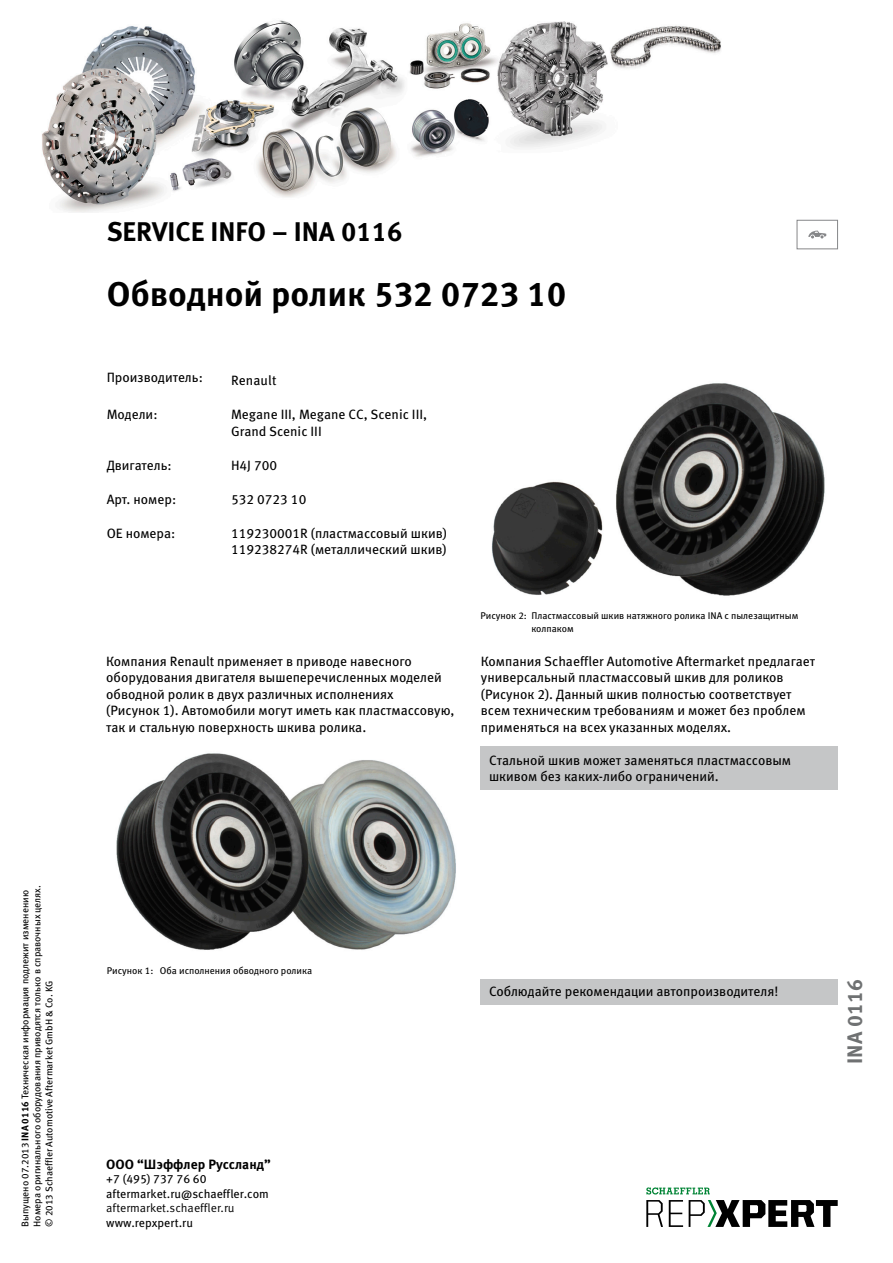
<style>
.page{position:relative;width:893px;height:1263px;background:#fff}
.page>*{position:absolute;margin:0;border:0;box-sizing:border-box;transform-origin:0 0}
.t1{font:700 34.5px "Meta Pro";color:#000}
.t2{font:700 27px "Meta Pro";color:#000}
.t3{font:700 21px "Meta Pro";color:#6f7172}
.t4{font:13.5px/16.5px "Meta Pro";color:#000}
.t5{font:700 13.5px "Meta Pro";color:#000}
.t6{font:12px/14.4px "Meta Pro";color:#000}
.t7{font:12px "Meta Pro Norm";color:#000}
.t8{font:9.75px/12px "Meta Pro";color:#000}
.s1{font-weight:700}
</style>
<div class="page">
<div style="left:480px;top:746px;width:358px;height:44px;background:#c5c6c7"></div>
<img style="left:116px;top:753px;width:340px;height:197px">
<img style="left:491px;top:383px;width:334px;height:213px">
<div style="left:480px;top:980px;width:358px;height:25px;background:#c5c6c7"></div>
<div style="left:797px;top:220px;width:41px;height:29px;border:1px solid #868789"></div>
<svg style="left:808px;top:231px;width:18px;height:7px"></svg>
<img style="left:42px;top:20px;width:679px;height:193px">
<svg style="left:646px;top:1200px;width:17px;height:27px"></svg>
<svg style="left:669px;top:1200px;width:14px;height:27px"></svg>
<svg style="left:689px;top:1200px;width:149px;height:27px"></svg>
<svg style="left:646px;top:1187px;width:64px;height:7px"></svg>
<p class="t8" style="left:19px;top:1227px;width:343px;rotate:-90deg">Выпущено 07.2013 <span class="s1">INA 0116</span> Техническая информация подлежит изменению<br>Номера оригинального оборудования приводятся только в справочных целях. © 2013 Schaeffler Automotive Aftermarket GmbH &amp; Co. KG</p>
<h2 class="t2" style="left:107px;top:210px;width:297px">SERVICE INFO – INA 0116</h2>
<h1 class="t1" style="left:107px;top:267px;width:461px">Обводной ролик 532 0723 10</h1>
<p class="t4" style="left:107px;top:368px;width:98px">Производитель:</p>
<p class="t4" style="left:231px;top:371px;width:47px">Renault</p>
<p class="t4" style="left:107px;top:405px;width:52px">Модели:</p>
<p class="t4" style="left:231px;top:405px;width:198px">Megane III, Megane CC, Scenic III,<br>Grand Scenic III</p>
<p class="t4" style="left:107px;top:456px;width:67px">Двигатель:</p>
<p class="t4" style="left:231px;top:456px;width:48px">H4J 700</p>
<p class="t4" style="left:107px;top:490px;width:71px">Арт. номер:</p>
<p class="t4" style="left:231px;top:490px;width:77px">532 0723 10</p>
<p class="t4" style="left:107px;top:524px;width:70px">OE номера:</p>
<p class="t4" style="left:231px;top:524px;width:217px">119230001R (пластмассовый шкив)<br>119238274R (металлический шкив)</p>
<p class="t4" style="left:106px;top:652px;width:350px">Компания Renault применяет в приводе навесного оборудования двигателя вышеперечисленных моделей обводной ролик в двух различных исполнениях<br>(Рисунок 1). Автомобили могут иметь как пластмассовую, так и стальную поверхность шкива ролика.</p>
<p class="t8" style="left:531px;top:609px;width:269px;line-height:12.8px;text-indent:-51px">Рисунок 2: Пластмассовый шкив натяжного ролика INA с пылезащитным колпаком</p>
<p class="t4" style="left:481px;top:652px;width:336px">Компания Schaeffler Automotive Aftermarket предлагает универсальный пластмассовый шкив для роликов (Рисунок 2). Данный шкив полностью соответствует всем техническим требованиям и может без проблем применяться на всех указанных моделях.</p>
<p class="t4" style="left:489px;top:751px;width:304px">Стальной шкив может заменяться пластмассовым шкивом без каких-либо ограничений.</p>
<p class="t8" style="left:107px;top:963px;width:207px">Рисунок 1: Оба исполнения обводного ролика</p>
<p class="t5" style="left:106px;top:1154px;width:166px">ООО “Шэффлер Руссланд”</p>
<p class="t6" style="left:106px;top:1171px;width:164px">+7 (495) 737 76 60 aftermarket.ru@schaeffler.com</p>
<p class="t7" style="left:106px;top:1199px;width:130px">aftermarket.schaeffler.ru</p>
<p class="t6" style="left:106px;top:1214px;width:88px">www.repxpert.ru</p>
<p class="t4" style="left:489px;top:982px;width:291px">Соблюдайте рекомендации автопроизводителя!</p>
<h3 class="t3" style="left:838px;top:1064px;width:86px;rotate:-90deg">INA 0116</h3>
</div>
